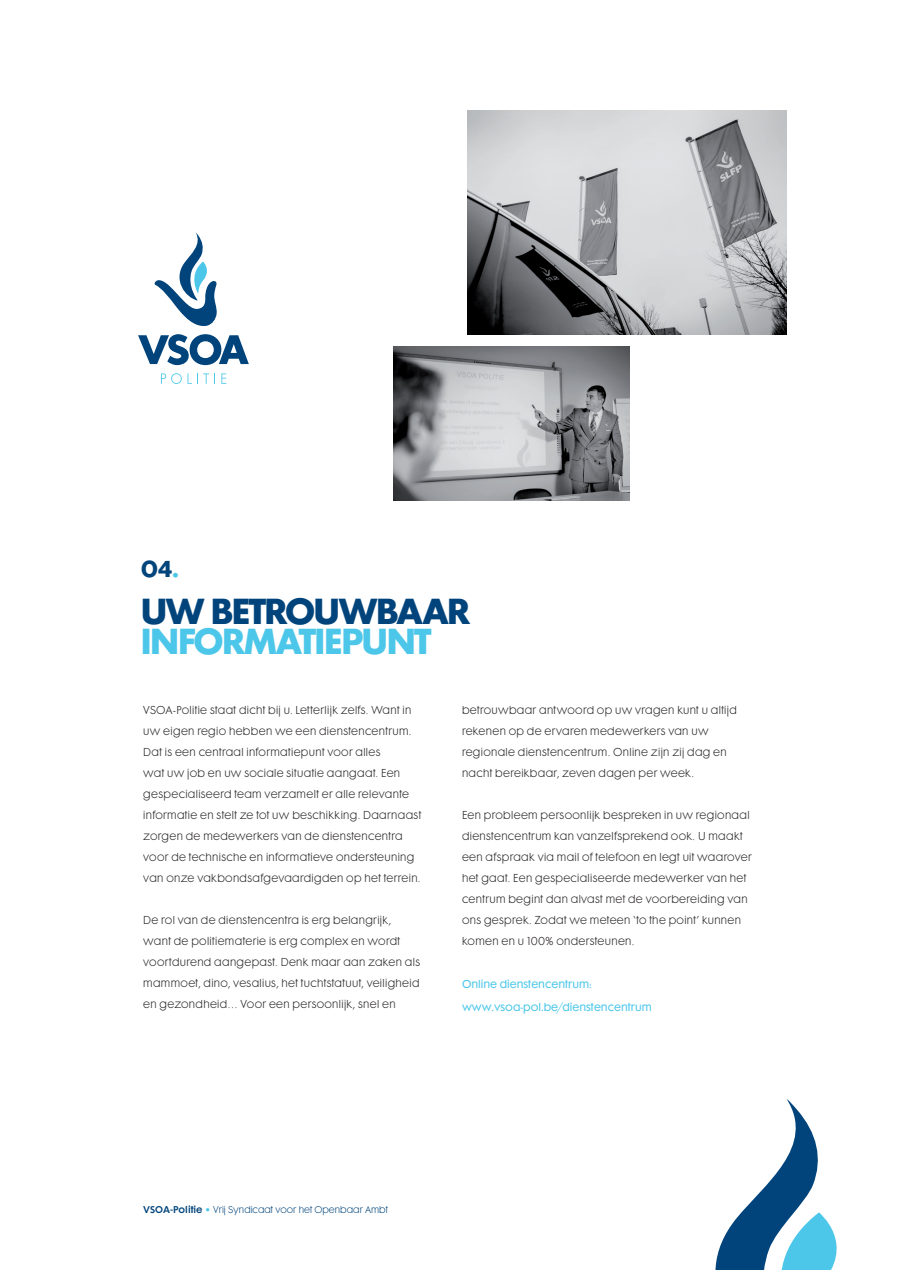
<style>
.page{position:relative;width:901px;height:1270px;background:#fff}
.page>*{position:absolute;margin:0;border:0;box-sizing:border-box;transform-origin:0 0}
.t1{font:33px "Cg Futura Maxi Bd";letter-spacing:-.085em;color:#4dc7e9}
.t2{font:33px "Cg Futura Maxi Bd";letter-spacing:-.085em;color:#00447b}
.t3{font:21px "Cg Futura Maxi Bd";color:#00447b}
.t4{font:10.5px/21px "Cg Futura Maxi Lt";letter-spacing:.03em;color:#231f20}
.t5{font:10.5px/22.5px "Cg Futura Maxi Bk";color:#4dc7e9}
.t6{font:9px "Cg Futura Maxi Lt";color:#00447b}
.s1{color:#4dc7e9}
.s2{font-family:"Cg Futura Maxi De"}
</style>
<div class="page">
<svg style="left:715px;top:1099px;width:122px;height:170px"></svg>
<svg style="left:161px;top:373px;width:54px;height:11px"></svg>
<svg style="left:221px;top:373px;width:5px;height:11px"></svg>
<svg style="left:138px;top:334px;width:111px;height:31px"></svg>
<svg style="left:154px;top:232px;width:63px;height:94px"></svg>
<img style="left:468px;top:111px;width:319px;height:223px">
<img style="left:393px;top:346px;width:237px;height:154px">
<h2 class="t3" style="left:141px;top:555px;width:39px">04<span class="s1">.</span></h2>
<h1 class="t2" style="left:140px;top:590px;width:332px">UW BETROUWBAAR</h1>
<h1 class="t1" style="left:140px;top:620px;width:293px">INFORMATIEPUNT</h1>
<p class="t4" style="left:143px;top:699px;width:279px">VSOA-Politie staat dicht bij u. Letterlijk zelfs. Want in uw eigen regio hebben we een dienstencentrum.<br>Dat is een centraal informatiepunt voor alles<br>wat uw job en uw sociale situatie aangaat. Een gespecialiseerd team verzamelt er alle relevante informatie en stelt ze tot uw beschikking. Daarnaast zorgen de medewerkers van de dienstencentra voor de technische en informatieve ondersteuning van onze vakbondsafgevaardigden op het terrein.</p>
<p class="t4" style="left:143px;top:909px;width:278px">De rol van de dienstencentra is erg belangrijk, want de politiematerie is erg complex en wordt voortdurend aangepast. Denk maar aan zaken als mammoet, dino, vesalius, het tuchtstatuut, veiligheid en gezondheid… Voor een persoonlijk, snel en</p>
<p class="t4" style="left:462px;top:699px;width:276px">betrouwbaar antwoord op uw vragen kunt u altijd rekenen op de ervaren medewerkers van uw regionale dienstencentrum. Online zijn zij dag en nacht bereikbaar, zeven dagen per week.</p>
<p class="t4" style="left:462px;top:804px;width:291px">Een probleem persoonlijk bespreken in uw regionaal dienstencentrum kan vanzelfsprekend ook. U maakt een afspraak via mail of telefoon en legt uit waarover het gaat. Een gespecialiseerde medewerker van het centrum begint dan alvast met de voorbereiding van ons gesprek. Zodat we meteen ‘to the point’ kunnen komen en u 100% ondersteunen.</p>
<p class="t5" style="left:462px;top:973px;width:191px">Online dienstencentrum: www.vsoa-pol.be/dienstencentrum</p>
<p class="t6" style="left:143px;top:1203px;width:246px"><span class="s2">VSOA-Politie</span> <span class="s1">•</span> Vrij Syndicaat voor het Openbaar Ambt</p>
</div>
